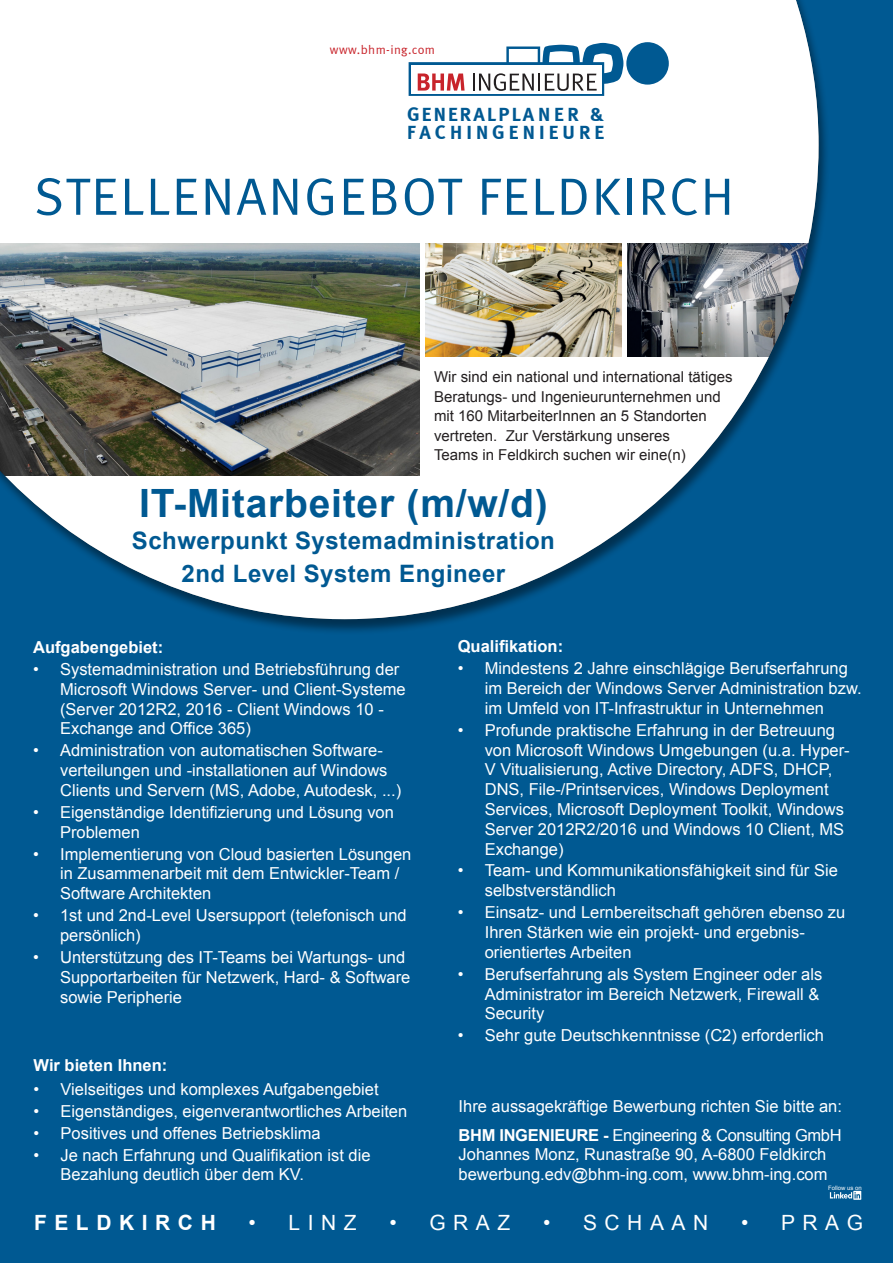
<style>
.page{position:relative;width:893px;height:1263px;background:#fff}
.page>*{position:absolute;margin:0;border:0;box-sizing:border-box;transform-origin:0 0}
.t1{font:52.5px "Meta Normal";letter-spacing:.04em;color:#005992}
.t2{font:700 39px "Arial";letter-spacing:.02em;color:#005992}
.t3{font:700 24px/32.5px "Arial";letter-spacing:.02em;color:#005992;text-align:center}
.t4{font:21px "Arial";color:#fff}
.t5{font:700 21px "Arial";color:#fff}
.t6{font:700 19.65px/18.5px "Meta";letter-spacing:.2em;color:#005992}
.t7{font:16.5px/19.8px "Arial";color:#fff}
.t8{font:700 16.5px "Arial";color:#fff}
.t9{font:15px/19.5px "Arial";color:#231f20}
.t10{font:12.6px "Meta Normal";letter-spacing:.03em;color:#c8242b}
.t11{font:6px "Arial";color:#fff}
.s1{font-weight:700}
</style>
<div class="page">
<div style="left:0;top:0;width:893px;height:1263px;background:#231f20;opacity:.5"></div>
<svg style="left:409px;top:42px;width:260px;height:54px"></svg>
<svg style="left:830px;top:1191px;width:33px;height:9px"></svg>
<p class="t10" style="left:330px;top:43px;width:107px">www.bhm-ing.com</p>
<p class="t6" style="left:407px;top:104px;width:199px">GENERALPLANER &amp;<br>FACHINGENIEURE</p>
<h1 class="t1" style="left:34px;top:166px;width:701px">STELLENANGEBOT FELDKIRCH</h1>
<p class="t9" style="left:434px;top:367px;width:300px">Wir sind ein national und international tätiges Beratungs- und Ingenieurunternehmen und mit 160 MitarbeiterInnen an 5 Standorten vertreten. Zur Verstärkung unseres<br>Teams in Feldkirch suchen wir eine(n)</p>
<h2 class="t2" style="left:139px;top:477px;width:410px">IT-Mitarbeiter (m/w/d)</h2>
<h3 class="t3" style="left:132px;top:525px;width:424px">Schwerpunkt Systemadministration<br>2nd Level System Engineer</h3>
<p class="t8" style="left:33px;top:636px;width:132px">Aufgabengebiet:</p>
<p class="t7" style="left:60px;top:659px;width:347px;text-indent:-27px">• Systemadministration und Betriebsführung der Microsoft Windows Server- und Client-Systeme (Server 2012R2, 2016 - Client Windows 10 - Exchange and Office 365)</p>
<p class="t7" style="left:60px;top:741px;width:343px;text-indent:-27px">• Administration von automatischen Software&shy;verteilungen und -installationen auf Windows<br>Clients und Servern (MS, Adobe, Autodesk, ...)</p>
<p class="t7" style="left:60px;top:802px;width:335px;text-indent:-27px">• Eigenständige Identifizierung und Lösung von<br>Problemen</p>
<p class="t7" style="left:60px;top:844px;width:353px;text-indent:-27px">• Implementierung von Cloud basierten Lösungen in Zusammenarbeit mit dem Entwickler-Team /<br>Software Architekten</p>
<p class="t7" style="left:60px;top:906px;width:348px;text-indent:-27px">• 1st und 2nd-Level Usersupport (telefonisch und persönlich)</p>
<p class="t7" style="left:60px;top:947px;width:352px;text-indent:-27px">• Unterstützung des IT-Teams bei Wartungs- und<br>Supportarbeiten für Netzwerk, Hard- &amp; Software sowie Peripherie</p>
<p class="t8" style="left:34px;top:1054px;width:135px">Wir bieten Ihnen:</p>
<p class="t7" style="left:34px;top:1079px;width:346px">• Vielseitiges und komplexes Aufgabengebiet</p>
<p class="t7" style="left:34px;top:1101px;width:375px">• Eigenständiges, eigenverantwortliches Arbeiten</p>
<p class="t7" style="left:34px;top:1123px;width:289px">• Positives und offenes Betriebsklima</p>
<p class="t7" style="left:61px;top:1145px;width:311px;text-indent:-27px">• Je nach Erfahrung und Qualifikation ist die<br>Bezahlung deutlich über dem KV.</p>
<p class="t8" style="left:458px;top:635px;width:107px">Qualifikation:</p>
<p class="t7" style="left:485px;top:659px;width:378px;text-indent:-27px">• Mindestens 2 Jahre einschlägige Berufserfahrung im Bereich der Windows Server Administration bzw. im Umfeld von IT-Infrastruktur in Unternehmen</p>
<p class="t7" style="left:485px;top:720px;width:366px;text-indent:-27px">• Profunde praktische Erfahrung in der Betreuung von Microsoft Windows Umgebungen (u.a. Hyper-V Vitualisierung, Active Directory, ADFS, DHCP, DNS, File-/Printservices, Windows Deployment Services, Microsoft Deployment Toolkit, Windows Server 2012R2/2016 und Windows 10 Client, MS Exchange)</p>
<p class="t7" style="left:485px;top:861px;width:355px;text-indent:-27px">• Team- und Kommunikationsfähigkeit sind für Sie selbstverständlich</p>
<p class="t7" style="left:485px;top:903px;width:362px;text-indent:-27px">• Einsatz- und Lernbereitschaft gehören ebenso zu<br>Ihren Stärken wie ein projekt- und ergebnis&shy;orientiertes Arbeiten</p>
<p class="t7" style="left:485px;top:964px;width:339px;text-indent:-27px">• Berufserfahrung als System Engineer oder als<br>Administrator im Bereich Netzwerk, Firewall &amp;<br>Security</p>
<p class="t7" style="left:458px;top:1026px;width:368px">• Sehr gute Deutschkenntnisse (C2) erforderlich</p>
<p class="t7" style="left:459px;top:1092px;width:385px;line-height:28.3px">Ihre aussagekräftige Bewerbung richten Sie bitte an:<br><span class="s1">BHM INGENIEURE -</span> Engineering &amp; Consulting GmbH</p>
<p class="t7" style="left:459px;top:1145px;width:370px">Johannes Monz, Runastraße 90, A-6800 Feldkirch bewerbung.edv@bhm-ing.com, www.bhm-ing.com</p>
<p class="t11" style="left:828px;top:1184px;width:35px">Follow us on</p>
<p class="t5" style="left:34px;top:1209px;width:21px">feldkirch</p>
<p class="t4" style="left:248px;top:1209px;width:33px">• linz</p>
<p class="t4" style="left:389px;top:1209px;width:35px">• graz</p>
<p class="t4" style="left:543px;top:1209px;width:36px">• schaan</p>
<p class="t4" style="left:741px;top:1209px;width:38px">• prag</p>
</div>
